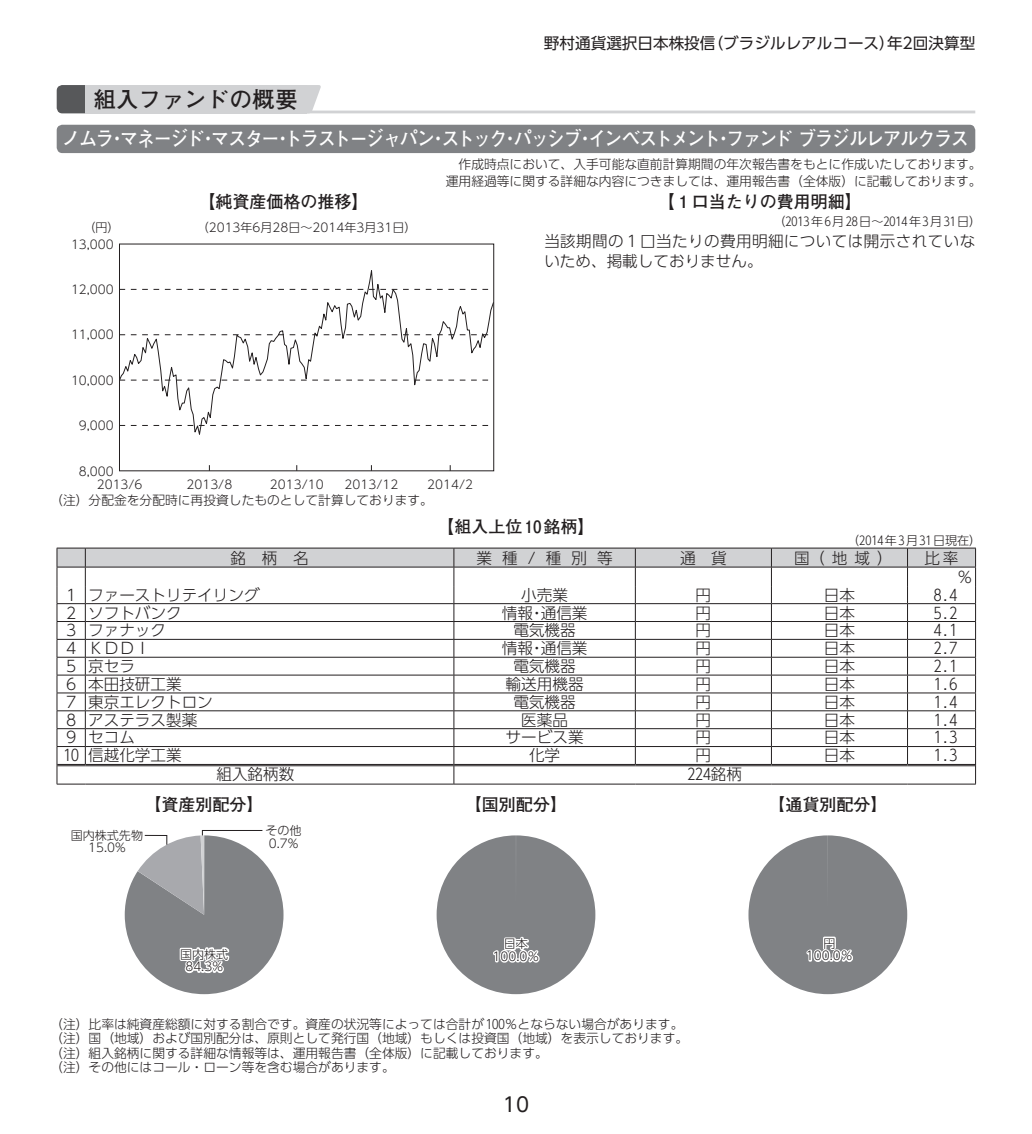
<style>
.page{position:relative;width:1032px;height:1134px;background:#fff}
.page>*{position:absolute;margin:0;border:0;box-sizing:border-box;transform-origin:0 0}
.t1{font:700 22.6px "Futo Go B101 Pro";color:#231f20}
.t2{font:700 19.8px "Futo Go B101 Pro";letter-spacing:-.075em;color:#fff;scale:.91 1}
.t3{font:19.8px "UD Shin Go Pro";color:#231f20}
.t4{font:700 17px "Futo Go B101 Pro";color:#231f20}
.t5{font:300 15.6px/19px "UD Shin Go Pro";color:#231f20}
.t6{font:300 15.6px/20px "UD Shin Go Pro";letter-spacing:.025em;color:#231f20}
.t7{font:15.6px "UD Shin Go Pro";color:#231f20}
.t8{font:300 12.8px/14.2px "UD Shin Go Pro";color:#231f20;text-align:right}
.t9{font:300 12px/12.8px "UD Shin Go Pro";color:#231f20;text-align:center}
.t10{font:300 12px "UD Shin Go Pro";letter-spacing:.125em;color:#231f20}
</style>
<div class="page">
<hr style="left:85px;top:111px;width:890px;height:2px;background:#d1d2d4">
<svg style="left:57px;top:85px;width:28px;height:28px"></svg>
<div style="left:85px;top:85px;width:222px;height:28px;background:#d1d2d4"></div>
<svg style="left:307px;top:85px;width:14px;height:26px"></svg>
<div style="left:57px;top:125px;width:918px;height:28px;background:#808285;border-radius:6px"></div>
<svg style="left:119px;top:264px;width:375px;height:175px"></svg>
<svg style="left:57px;top:548px;width:919px;height:237px"></svg>
<svg style="left:125px;top:830px;width:158px;height:164px"></svg>
<div style="left:437px;top:835px;width:158px;height:159px;background:#808285;border-radius:79px"></div>
<svg style="left:493px;top:936px;width:47px;height:27px"></svg>
<div style="left:748px;top:835px;width:159px;height:159px;background:#808285;border-radius:79px"></div>
<svg style="left:806px;top:936px;width:47px;height:26px"></svg>
<p class="t7" style="left:544px;top:31px;width:433px">野村通貨選択日本株投信（ブラジルレアルコース）年2回決算型</p>
<h1 class="t1" style="left:94px;top:81px;width:206px">組入ファンドの概要</h1>
<h2 class="t2" style="left:63px;top:123px;width:997px">ノムラ・マネージド・マスター・トラスト－ジャパン・ストック・パッシブ・インベストメント・ファンド ブラジルレアルクラス</h2>
<p class="t8" style="left:446px;top:156px;width:537px;line-height:16.4px">作成時点において、入手可能な直前計算期間の年次報告書をもとに作成いたしております。運用経過等に関する詳細な内容につきましては、運用報告書（全体版）に記載しております。</p>
<h3 class="t4" style="left:198px;top:188px;width:172px">【純資産価格の推移】</h3>
<h3 class="t4" style="left:658px;top:188px;width:206px">【1口当たりの費用明細】</h3>
<p class="t10" style="left:773px;top:212px;width:209px">（2013年6月28日～2014年3月31日）</p>
<p class="t6" style="left:544px;top:231px;width:432px">当該期間の1口当たりの費用明細については開示されていないため、掲載しておりません。</p>
<p class="t9" style="left:83px;top:221px;width:38px">（円）</p>
<p class="t9" style="left:197px;top:221px;width:221px">（2013年6月28日～2014年3月31日）</p>
<p class="t9" style="left:71px;top:237px;width:44px">13,000</p>
<p class="t9" style="left:71px;top:283px;width:44px">12,000</p>
<p class="t9" style="left:71px;top:328px;width:44px">11,000</p>
<p class="t9" style="left:71px;top:373px;width:44px">10,000</p>
<p class="t9" style="left:79px;top:419px;width:36px">9,000</p>
<p class="t9" style="left:79px;top:464px;width:36px">8,000</p>
<p class="t9" style="left:97px;top:478px;width:47px">2013/6</p>
<p class="t9" style="left:186px;top:478px;width:47px">2013/8</p>
<p class="t9" style="left:270px;top:478px;width:55px">2013/10</p>
<p class="t9" style="left:344px;top:478px;width:55px">2013/12</p>
<p class="t9" style="left:427px;top:478px;width:47px">2014/2</p>
<p class="t8" style="left:50px;top:492px;width:384px">（注）分配金を分配時に再投資したものとして計算しております。</p>
<h3 class="t4" style="left:437px;top:512px;width:159px">【組入上位10銘柄】</h3>
<p class="t9" style="left:847px;top:534px;width:136px">（2014年3月31日現在）</p>
<p class="t5" style="left:231px;top:547px;width:79px">銘柄名</p>
<p class="t5" style="left:477px;top:547px;width:138px">業種/種別等</p>
<p class="t5" style="left:680px;top:547px;width:48px">通 貨</p>
<p class="t5" style="left:794px;top:547px;width:100px">国（地域）</p>
<p class="t5" style="left:957px;top:547px;width:17px;text-indent:-33px">比率％</p>
<p class="t5" style="left:63px;top:585px;width:198px">1 ファーストリテイリング</p>
<p class="t5" style="left:521px;top:585px;width:48px">小売業</p>
<p class="t5" style="left:695px;top:585px;width:17px">円</p>
<p class="t5" style="left:824px;top:585px;width:33px">日本</p>
<p class="t5" style="left:934px;top:585px;width:25px">8.4</p>
<p class="t5" style="left:63px;top:602px;width:120px">2 ソフトバンク</p>
<p class="t5" style="left:502px;top:602px;width:87px">情報・通信業</p>
<p class="t5" style="left:695px;top:602px;width:17px">円</p>
<p class="t5" style="left:824px;top:602px;width:33px">日本</p>
<p class="t5" style="left:934px;top:602px;width:25px">5.2</p>
<p class="t5" style="left:63px;top:620px;width:104px">3 ファナック</p>
<p class="t5" style="left:513px;top:620px;width:64px">電気機器</p>
<p class="t5" style="left:695px;top:620px;width:17px">円</p>
<p class="t5" style="left:824px;top:620px;width:33px">日本</p>
<p class="t5" style="left:934px;top:620px;width:25px">4.1</p>
<p class="t5" style="left:63px;top:638px;width:89px">4 ＫＤＤＩ</p>
<p class="t5" style="left:502px;top:638px;width:87px">情報・通信業</p>
<p class="t5" style="left:695px;top:638px;width:17px">円</p>
<p class="t5" style="left:824px;top:638px;width:33px">日本</p>
<p class="t5" style="left:934px;top:638px;width:25px">2.7</p>
<p class="t5" style="left:63px;top:656px;width:73px">5 京セラ</p>
<p class="t5" style="left:513px;top:656px;width:64px">電気機器</p>
<p class="t5" style="left:695px;top:656px;width:17px">円</p>
<p class="t5" style="left:824px;top:656px;width:33px">日本</p>
<p class="t5" style="left:934px;top:656px;width:25px">2.1</p>
<p class="t5" style="left:63px;top:674px;width:120px">6 本田技研工業</p>
<p class="t5" style="left:506px;top:674px;width:79px">輸送用機器</p>
<p class="t5" style="left:695px;top:674px;width:17px">円</p>
<p class="t5" style="left:824px;top:674px;width:33px">日本</p>
<p class="t5" style="left:934px;top:674px;width:25px">1.6</p>
<p class="t5" style="left:63px;top:692px;width:151px">7 東京エレクトロン</p>
<p class="t5" style="left:513px;top:692px;width:64px">電気機器</p>
<p class="t5" style="left:695px;top:692px;width:17px">円</p>
<p class="t5" style="left:824px;top:692px;width:33px">日本</p>
<p class="t5" style="left:934px;top:692px;width:25px">1.4</p>
<p class="t5" style="left:63px;top:710px;width:135px">8 アステラス製薬</p>
<p class="t5" style="left:521px;top:710px;width:48px">医薬品</p>
<p class="t5" style="left:695px;top:710px;width:17px">円</p>
<p class="t5" style="left:824px;top:710px;width:33px">日本</p>
<p class="t5" style="left:934px;top:710px;width:25px">1.4</p>
<p class="t5" style="left:63px;top:727px;width:73px">9 セコム</p>
<p class="t5" style="left:506px;top:727px;width:79px">サービス業</p>
<p class="t5" style="left:695px;top:727px;width:17px">円</p>
<p class="t5" style="left:824px;top:727px;width:33px">日本</p>
<p class="t5" style="left:934px;top:727px;width:25px">1.3</p>
<p class="t5" style="left:63px;top:745px;width:120px">10 信越化学工業</p>
<p class="t5" style="left:529px;top:745px;width:33px">化学</p>
<p class="t5" style="left:695px;top:745px;width:17px">円</p>
<p class="t5" style="left:824px;top:745px;width:33px">日本</p>
<p class="t5" style="left:934px;top:745px;width:25px">1.3</p>
<p class="t5" style="left:216px;top:764px;width:79px">組入銘柄数</p>
<p class="t5" style="left:687px;top:764px;width:56px">224銘柄</p>
<h3 class="t4" style="left:145px;top:791px;width:121px">【資産別配分】</h3>
<h3 class="t4" style="left:465px;top:791px;width:104px">【国別配分】</h3>
<h3 class="t4" style="left:768px;top:791px;width:121px">【通貨別配分】</h3>
<p class="t9" style="left:71px;top:828px;width:74px">国内株式先物<br>15.0%</p>
<p class="t9" style="left:265px;top:823px;width:38px;text-align:left">その他<br>0.7%</p>
<p class="t9" style="left:180px;top:947px;width:50px">国内株式<br>84.3%</p>
<p class="t9" style="left:492px;top:937px;width:48px">日本<br>100.0％</p>
<p class="t8" style="left:50px;top:1017px;width:639px;text-align:left">（注）比率は純資産総額に対する割合です。資産の状況等によっては合計が100％とならない場合があります。（注）国（地域）および国別配分は、原則として発行国（地域）もしくは投資国（地域）を表示しております。（注）組入銘柄に関する詳細な情報等は、運用報告書（全体版）に記載しております。<br>（注）その他にはコール・ローン等を含む場合があります。</p>
<h2 class="t3" style="left:503px;top:1088px;width:28px">10</h2>
<p class="t9" style="left:806px;top:936px;width:48px">円<br>100.0％</p>
</div>
